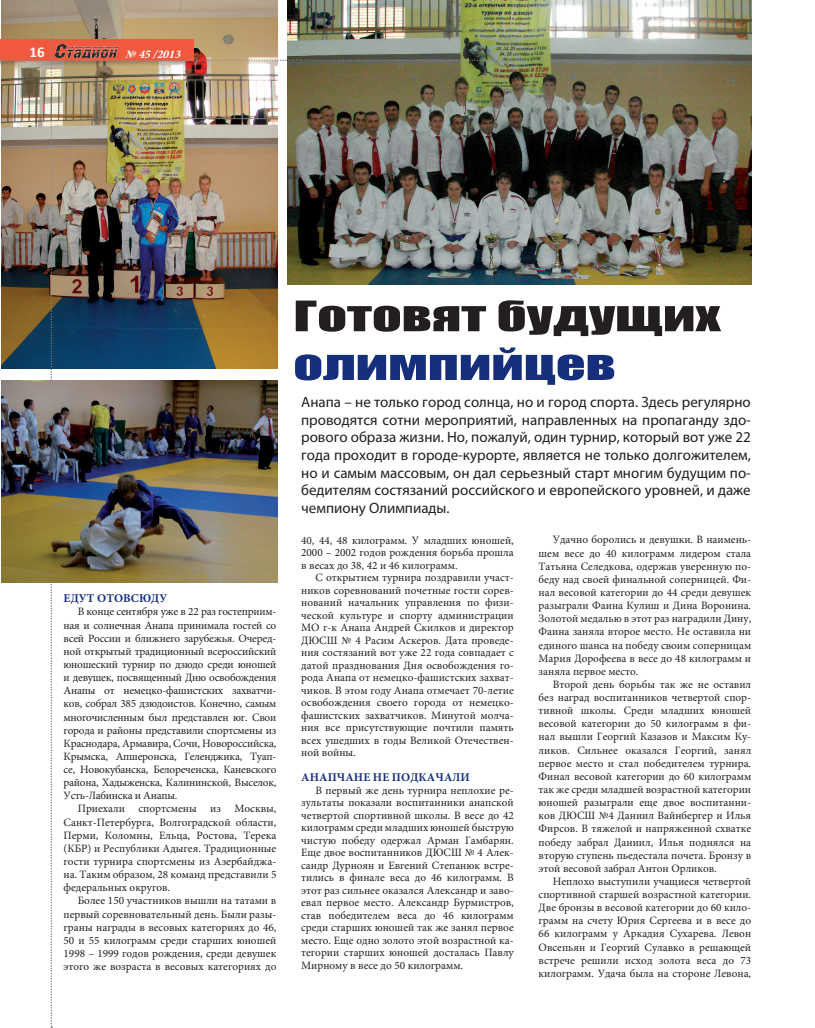
<style>
.page{position:relative;width:815px;height:1028px;background:#fff}
.page>*{position:absolute;margin:0;border:0;box-sizing:border-box;transform-origin:0 0}
.t1{font:38.75px "Impact";color:#231f20;scale:1.5 1}
.t2{font:38.75px "Impact";color:#162f7d;scale:1.5 1}
.t3{font:15px/17.5px "Myriad Pro";color:#231f20;text-align:justify}
.t4{font:700 15px "Calibri";color:#fff}
.t5{font:700 11.88px "Minion Pro";letter-spacing:.01em;color:#162f7d}
.t6{font:italic 700 11.88px "Minion Pro";color:#fff}
.t7{font:11.25px/13.1px "Minion Pro";color:#231f20;text-align:justify}
</style>
<div class="page">
<img style="left:603px;top:0;width:148px;height:285px">
<img style="left:0;top:0;width:603px;height:1028px">
<div style="left:283px;top:285px;width:480px;height:110px;background:#fff"></div>
<img style="left:1px;top:380px;width:276px;height:202px">
<h2 class="t4" style="left:30px;top:43px;width:17px">16</h2>
<p class="t6" style="left:125px;top:46px;width:61px">№ 45/2013</p>
<p class="t5" style="left:64px;top:590px;width:105px">Едут отовсюду</p>
<p class="t7" style="left:64px;top:605px;width:214px;text-indent:14px">В конце сентября уже в 22 раз гостеприим&shy;ная и солнечная Анапа принимала гостей со всей России и ближнего зарубежья. Очеред&shy;ной открытый традиционный всероссийский юношеский турнир по дзюдо среди юношей и девушек, посвященный Дню освобождения Анапы от немецко-фашистских захватчи&shy;ков, собрал 385 дзюдоистов. Конечно, самым многочисленным был представлен юг. Свои города и районы представили спортсмены из Краснодара, Армавира, Сочи, Новороссийска, Крымска, Апшеронска, Геленджика, Туап&shy;се, Новокубанска, Белореченска, Каневского района, Хадыженска, Калининской, Выселок, Усть-Лабинска и Анапы.</p>
<p class="t7" style="left:64px;top:802px;width:214px;text-indent:14px">Приехали спортсмены из Москвы, Санкт-Петербурга, Волгоградской области, Перми, Коломны, Ельца, Ростова, Терека (КБР) и Республики Адыгея. Традиционные гости турнира спортсмены из Азербайджа&shy;на. Таким образом, 28 команд представили 5 федеральных округов.</p>
<p class="t7" style="left:64px;top:894px;width:214px;text-indent:14px">Более 150 участников вышли на татами в первый соревновательный день. Были разы&shy;граны награды в весовых категориях до 46, 50 и 55 килограмм среди старших юношей 1998 – 1999 годов рождения, среди девушек этого же возраста в весовых категориях до</p>
<h1 class="t1" style="left:293px;top:286px;width:286px">Готовят будущих</h1>
<h1 class="t2" style="left:293px;top:335px;width:216px">олимпийцев</h1>
<p class="t3" style="left:301px;top:393px;width:451px">Анапа – не только город солнца, но и город спорта. Здесь регулярно проводятся сотни мероприятий, направленных на пропаганду здо&shy;рового образа жизни. Но, пожалуй, один турнир, который вот уже 22 года проходит в городе-курорте, является не только долгожителем, но и самым массовым, он дал серьезный старт многим будущим по&shy;бедителям состязаний российского и европейского уровней, и даже чемпиону Олимпиады.</p>
<p class="t7" style="left:301px;top:534px;width:214px;line-height:12.5px">40, 44, 48 килограмм. У младших юношей, 2000 – 2002 годов рождения борьба прошла в весах до 38, 42 и 46 килограмм.</p>
<p class="t7" style="left:301px;top:571px;width:214px;line-height:12.5px;text-indent:14px">С открытием турнира поздравили участ&shy;ников соревнований почетные гости сорев&shy;нований начальник управления по физи&shy;ческой культуре и спорту администрации МО г-к Анапа Андрей Скилков и директор ДЮСШ № 4 Расим Аскеров. Дата проведе&shy;ния состязаний вот уже 22 года совпадает с датой празднования Дня освобождения го&shy;рода Анапа от немецко-фашистских захват&shy;чиков. В этом году Анапа отмечает 70-летие освобождения своего города от немецко&shy;фашистских захватчиков. Минутой молча&shy;ния все присутствующие почтили память всех ушедших в годы Великой Отечествен&shy;ной войны.</p>
<p class="t5" style="left:301px;top:769px;width:170px">Анапчане не подкачали</p>
<p class="t7" style="left:301px;top:783px;width:214px;line-height:12.5px;text-indent:14px">В первый же день турнира неплохие ре&shy;зультаты показали воспитанники анапской четвертой спортивной школы. В весе до 42 килограмм среди младших юношей быструю чистую победу одержал Арман Гамбарян.<br>Еще двое воспитанников ДЮСШ № 4 Алек&shy;сандр Дурноян и Евгений Степанюк встре&shy;тились в финале веса до 46 килограмм. В этот раз сильнее оказался Александр и заво&shy;евал первое место. Александр Бурмистров, став победителем веса до 46 килограмм среди старших юношей так же занял первое место. Еще одно золото этой возрастной ка&shy;тегории старших юношей досталась Павлу Мирному в весе до 50 килограмм.</p>
<p class="t7" style="left:539px;top:533px;width:214px;text-indent:14px">Удачно боролись и девушки. В наимень&shy;шем весе до 40 килограмм лидером стала Татьяна Селедкова, одержав уверенную по&shy;беду над своей финальной соперницей. Фи&shy;нал весовой категории до 44 среди девушек разыграли Фаина Кулиш и Дина Воронина.<br>Золотой медалью в этот раз наградили Дину, Фаина заняла второе место. Не оставила ни единого шанса на победу своим соперницам Мария Дорофеева в весе до 48 килограмм и заняла первое место.</p>
<p class="t7" style="left:539px;top:678px;width:214px;text-indent:14px">Второй день борьбы так же не оставил без наград воспитанников четвертой спор&shy;тивной школы. Среди младших юношей весовой категории до 50 килограмм в фи&shy;нал вышли Георгий Казазов и Максим Ку&shy;ликов. Сильнее оказался Георгий, занял первое место и стал победителем турнира.<br>Финал весовой категории до 60 килограмм так же среди младшей возрастной категории юношей разыграли еще двое воспитанни&shy;ков ДЮСШ №4 Даниил Вайнбергер и Илья Фирсов. В тяжелой и напряженной схватке победу забрал Даниил, Илья поднялся на вторую ступень пьедестала почета. Бронзу в этой весовой забрал Антон Орликов.</p>
<p class="t7" style="left:539px;top:874px;width:214px;text-indent:14px">Неплохо выступили учащиеся четвертой спортивной старшей возрастной категории.<br>Две бронзы в весовой категории до 60 кило&shy;грамм на счету Юрия Сергеева и в весе до 66 килограмм у Аркадия Сухарева. Левон Овсепьян и Георгий Сулавко в решающей встрече решили исход золота веса до 73 килограмм. Удача была на стороне Левона,</p>
</div>
